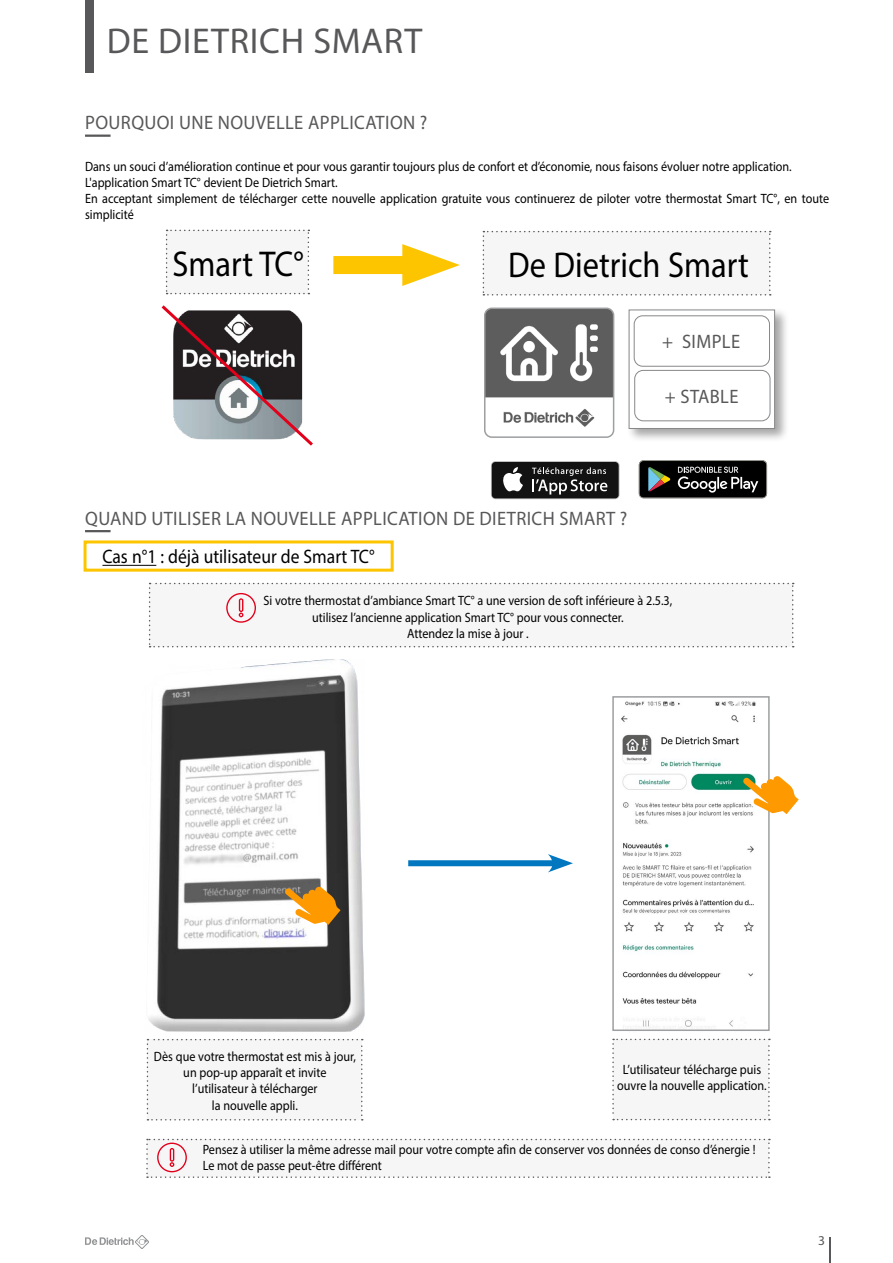
<style>
.page{position:relative;width:893px;height:1263px;background:#fff}
.page>*{position:absolute;margin:0;border:0;box-sizing:border-box;transform-origin:0 0}
.t1{font:36px "Myriad Pro";color:#000;scale:.9 1}
.t2{font:36px "Myriad Pro";letter-spacing:.02em;color:#58585a}
.t3{font:19.5px "Myriad Pro";letter-spacing:.02em;color:#58585a;scale:.95 1}
.t4{font:19.5px "Myriad Pro";color:#000;scale:.9 1}
.t5{font:13.5px/16.2px "Myriad Pro";color:#000;text-align:center;scale:.9 1}
.t6{font:13.5px "Myriad Pro";color:#58585a}
</style>
<div class="page">
<div style="left:85px;top:0;width:9px;height:72px;background:#58585a"></div>
<hr style="left:829px;top:1237px;width:2px;height:26px;background:#58585a">
<svg style="left:85px;top:1235px;width:64px;height:14px"></svg>
<div style="left:149px;top:583px;width:645px;height:64px;background:#f6f6f6"></div>
<div style="left:626px;top:307px;width:163px;height:136px;background:#000;opacity:.35"></div>
<div style="left:629px;top:310px;width:146px;height:119px;background:#fff;border:1px solid #87888a"></div>
<div style="left:634px;top:315px;width:136px;height:52px;border:1px solid #87888a;border-radius:9px"></div>
<div style="left:634px;top:370px;width:136px;height:51px;border:1px solid #87888a;border-radius:9px"></div>
<div style="left:333px;top:256px;width:92px;height:18px;background:#fdc500"></div>
<svg style="left:402px;top:244px;width:58px;height:42px"></svg>
<svg style="left:639px;top:460px;width:128px;height:38px;background:#2d2e2c"></svg>
<svg style="left:491px;top:461px;width:129px;height:38px"></svg>
<div style="left:492px;top:462px;width:127px;height:36px;background:#111211;border-radius:4px"></div>
<svg style="left:503px;top:467px;width:20px;height:24px"></svg>
<svg style="left:532px;top:467px;width:75px;height:27px"></svg>
<hr style="left:85px;top:135px;width:26px;height:2px;background:#58585a">
<img style="left:148px;top:659px;width:217px;height:372px">
<svg style="left:278px;top:871px;width:66px;height:64px"></svg>
<img style="left:621px;top:701px;width:135px;height:327px">
<div style="left:408px;top:860px;width:150px;height:6px;background:#0077be"></div>
<svg style="left:548px;top:854px;width:25px;height:18px"></svg>
<div style="left:147px;top:1039px;width:216px;height:81px;background:#f6f6f6"></div>
<div style="left:612px;top:1039px;width:158px;height:81px;background:#f6f6f6"></div>
<svg style="left:146px;top:1139px;width:624px;height:39px"></svg>
<div style="left:612px;top:696px;width:158px;height:335px;border:2px solid #9c9e9f"></div>
<svg style="left:736px;top:760px;width:63px;height:64px"></svg>
<div style="left:166px;top:230px;width:143px;height:64px;background:#f6f6f6"></div>
<div style="left:483px;top:231px;width:288px;height:65px;background:#f6f6f6"></div>
<svg style="left:161px;top:305px;width:152px;height:141px"></svg>
<hr style="left:85px;top:530px;width:26px;height:2px;background:#58585a">
<hr style="left:102px;top:565px;width:54px;height:1px;background:#000">
<div style="left:84px;top:540px;width:310px;height:32px;border:3px solid #fdc500"></div>
<img style="left:485px;top:308px;width:129px;height:129px">
<div style="left:484px;top:308px;width:130px;height:130px;border:2px solid #9c9e9f;border-radius:7px"></div>
<h1 class="t2" style="left:107px;top:18px;width:317px">DE DIETRICH SMART</h1>
<h2 class="t3" style="left:85px;top:111px;width:362px">POURQUOI UNE NOUVELLE APPLICATION ?</h2>
<p class="t5" style="left:85px;top:158px;width:828px;text-align:left">Dans un souci d’amélioration continue et pour vous garantir toujours plus de confort et d’économie, nous faisons évoluer notre application.<br>L'application Smart TC° devient De Dietrich Smart.<br>En acceptant simplement de télécharger cette nouvelle application gratuite vous continuerez de piloter votre thermostat Smart TC°, en toute simplicité</p>
<h1 class="t1" style="left:172px;top:241px;width:147px">Smart TC°</h1>
<h1 class="t1" style="left:508px;top:243px;width:269px">De Dietrich Smart</h1>
<h2 class="t3" style="left:662px;top:330px;width:83px">+ SIMPLE</h2>
<h2 class="t3" style="left:665px;top:384px;width:79px">+ STABLE</h2>
<h2 class="t3" style="left:85px;top:506px;width:572px">QUAND UTILISER LA NOUVELLE APPLICATION DE DIETRICH SMART ?</h2>
<h2 class="t4" style="left:102px;top:545px;width:304px">Cas n°1 : déjà utilisateur de Smart TC°</h2>
<p class="t5" style="left:263px;top:592px;width:456px">Si votre thermostat d’ambiance Smart TC° a une version de soft inférieure à 2.5.3, utilisez l’ancienne application Smart TC° pour vous connecter.<br>Attendez la mise à jour .</p>
<p class="t5" style="left:154px;top:1048px;width:226px">Dès que votre thermostat est mis à jour, un pop-up apparaît et invite l’utilisateur à télécharger<br>la nouvelle appli.</p>
<p class="t5" style="left:617px;top:1061px;width:168px">L’utilisateur télécharge puis ouvre la nouvelle application.</p>
<p class="t5" style="left:203px;top:1141px;width:616px;text-align:left">Pensez à utiliser la même adresse mail pour votre compte afin de conserver vos données de conso d’énergie !<br>Le mot de passe peut-être différent</p>
<p class="t6" style="left:818px;top:1232px;width:8px">3</p>
</div>
